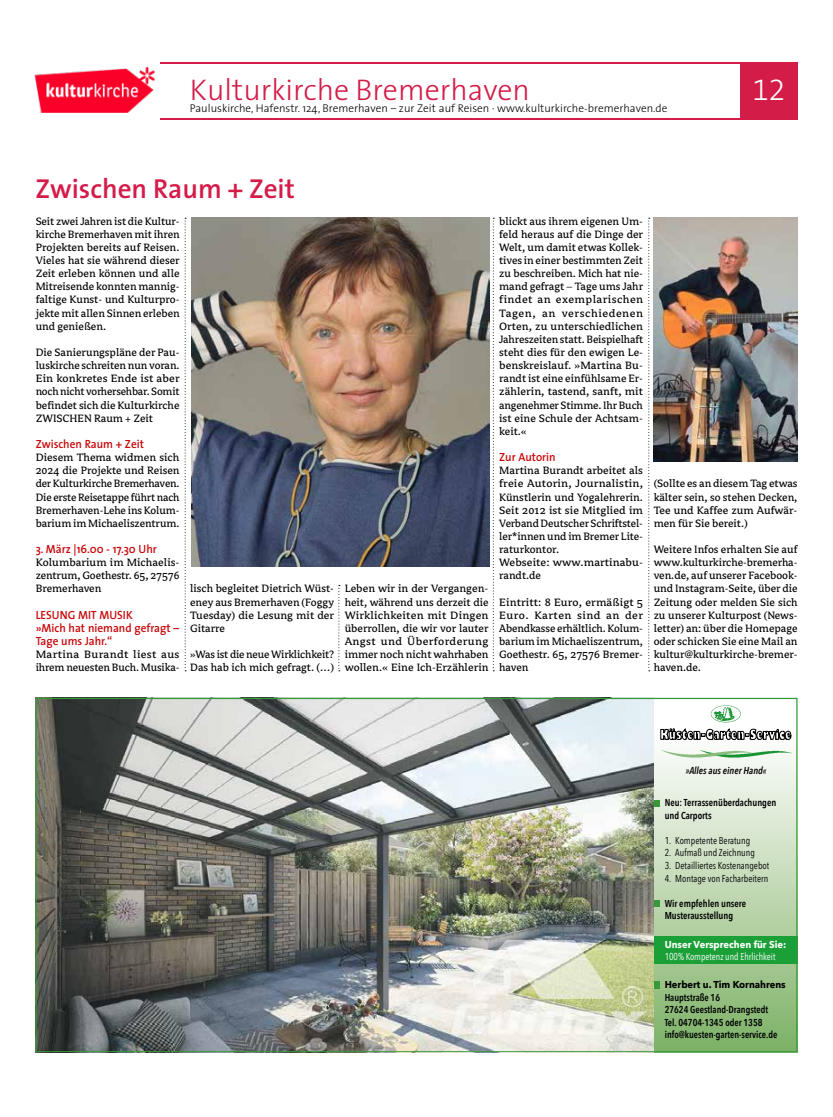
<style>
.page{position:relative;width:833px;height:1117px;background:#fff}
.page>*{position:absolute;margin:0;border:0;box-sizing:border-box;transform-origin:0 0}
.t1{font:300 30px "The Sans";color:#d31c48}
.t2{font:30px "The Sans Light Expert";color:#fff}
.t3{font:600 27.5px "The Sans";color:#d41b49}
.t4{font:11.88px/13.1px "Avance Pro";color:#000;text-align:justify}
.t5{font:11.88px/13.1px "Avance Pro";color:#000;text-align:justify;scale:1.04 1}
.t6{font:600 11.88px/13.1px "The Sans";color:#c9070a;scale:.95 1}
.t7{font:11.88px/13.1px "Avance Pro";color:#000;scale:1.05 1}
.t8{font:300 11.25px "The Sans";color:#000}
.t9{font:10px "Avenir Next Condensed";color:#000}
.t10{font:600 10px/12.5px "Avenir Next Condensed";color:#000;scale:.95 1}
.t11{font:600 10px/12.5px "Avenir Next Condensed";color:#000}
.t12{font:10px "Avenir Next Condensed";color:#fff;scale:.95 1}
.t13{font:700 10px "Avenir Next";color:#fff;scale:.95 1}
.t14{font:700 10px "Avenir Next";color:#000;scale:.95 1}
.t15{font:italic 600 10px "Avenir Next Condensed";color:#000}
</style>
<div class="page">
<img style="left:34px;top:66px;width:122px;height:47px">
<svg style="left:185px;top:218px;width:1px;height:453px"></svg>
<svg style="left:338px;top:585px;width:2px;height:86px"></svg>
<svg style="left:493px;top:218px;width:1px;height:453px"></svg>
<svg style="left:648px;top:218px;width:2px;height:453px"></svg>
<hr style="left:160px;top:62px;width:637px;height:2px;background:#d31c48">
<hr style="left:160px;top:118px;width:637px;height:1px;background:#d31c48">
<div style="left:740px;top:62px;width:57px;height:57px;background:#d31c48"></div>
<img style="left:191px;top:218px;width:298px;height:348px">
<img style="left:653px;top:218px;width:144px;height:243px">
<img style="left:35px;top:697px;width:762px;height:354px">
<h1 class="t1" style="left:190px;top:65px;width:341px">Kulturkirche Bremerhaven</h1>
<h1 class="t2" style="left:752px;top:65px;width:35px">12</h1>
<p class="t8" style="left:190px;top:99px;width:479px">Pauluskirche, Hafenstr. 124, Bremerhaven – zur Zeit auf Reisen · www.kulturkirche-bremerhaven.de</p>
<h2 class="t3" style="left:35px;top:166px;width:261px">Zwischen Raum + Zeit</h2>
<p class="t4" style="left:36px;top:215px;width:145px">Seit zwei Jahren ist die Kultur&shy;kirche Bremerhaven mit ihren Projekten bereits auf Reisen.<br>Vieles hat sie während dieser Zeit erleben können und alle Mitreisende konnten mannig&shy;faltige Kunst- und Kulturpro&shy;jekte mit allen Sinnen erleben und genießen.</p>
<p class="t4" style="left:36px;top:346px;width:145px">Die Sanierungspläne der Pau&shy;luskirche schreiten nun voran.<br>Ein konkretes Ende ist aber noch nicht vorhersehbar. Somit befindet sich die Kulturkirche ZWISCHEN Raum + Zeit</p>
<p class="t6" style="left:36px;top:437px;width:115px">Zwischen Raum + Zeit</p>
<p class="t4" style="left:36px;top:451px;width:145px">Diesem Thema widmen sich 2024 die Projekte und Reisen der Kulturkirche Bremerhaven.<br>Die erste Reisetappe führt nach Bremerhaven-Lehe ins Kolum&shy;barium im Michaeliszentrum.</p>
<p class="t6" style="left:36px;top:542px;width:129px">3. März |16.00 - 17.30 Uhr</p>
<p class="t4" style="left:36px;top:556px;width:145px">Kolumbarium im Michaelis&shy;zentrum, Goethestr. 65, 27576<br>Bremerhaven</p>
<p class="t6" style="left:36px;top:607px;width:152px">LESUNG MIT MUSIK<br>»Mich hat niemand gefragt –<br>Tage ums Jahr.“</p>
<p class="t7" style="left:36px;top:648px;width:138px">Martina Burandt liest aus ihrem neuesten Buch. Musika-</p>
<p class="t4" style="left:190px;top:582px;width:145px">lisch begleitet Dietrich Wüst&shy;eney aus Bremerhaven (Foggy Tuesday) die Lesung mit der Gitarre</p>
<p class="t4" style="left:190px;top:648px;width:145px">»Was ist die neue Wirklichkeit?<br>Das hab ich mich gefragt. (…)</p>
<p class="t4" style="left:345px;top:582px;width:145px">Leben wir in der Vergangen&shy;heit, während uns derzeit die Wirklichkeiten mit Dingen überrollen, die wir vor lauter Angst und Überforderung immer noch nicht wahrhaben wollen.« Eine Ich-Erzählerin</p>
<p class="t4" style="left:499px;top:215px;width:145px">blickt aus ihrem eigenen Um&shy;feld heraus auf die Dinge der Welt, um damit etwas Kollek&shy;tives in einer bestimmten Zeit zu beschreiben. Mich hat nie&shy;mand gefragt – Tage ums Jahr findet an exemplarischen Tagen, an verschiedenen Orten, zu unterschiedlichen Jahreszeiten statt. Beispielhaft steht dies für den ewigen Le&shy;benskreislauf. »Martina Bu&shy;randt ist eine einfühlsame Er&shy;zählerin, tastend, sanft, mit angenehmer Stimme. Ihr Buch ist eine Schule der Achtsam&shy;keit.«</p>
<p class="t6" style="left:499px;top:450px;width:61px">Zur Autorin</p>
<p class="t4" style="left:499px;top:464px;width:145px;text-align:left">Martina Burandt arbeitet als freie Autorin, Journalistin,<br>Künstlerin und Yogalehrerin.<br>Seit 2012 ist sie Mitglied im<br>Verband Deutscher Schriftstel&shy;ler*innen und im Bremer Lite&shy;raturkontor.<br>Webseite: www.martinabu&shy;randt.de</p>
<p class="t5" style="left:499px;top:595px;width:140px">Eintritt: 8 Euro, ermäßigt 5<br>Euro. Karten sind an der Abendkasse erhältlich. Kolum&shy;barium im Michaeliszentrum, Goethestr. 65, 27576 Bremer&shy;haven</p>
<p class="t4" style="left:653px;top:477px;width:145px">(Sollte es an diesem Tag etwas kälter sein, so stehen Decken, Tee und Kaffee zum Aufwär&shy;men für Sie bereit.)</p>
<p class="t4" style="left:653px;top:543px;width:145px">Weitere Infos erhalten Sie auf www.kulturkirche-bremerha&shy;ven.de, auf unserer Facebook&shy;und Instagram-Seite, über die Zeitung oder melden Sie sich zu unserer Kulturpost (News&shy;letter) an: über die Homepage oder schicken Sie eine Mail an kultur@kulturkirche-bremer&shy;haven.de.</p>
<p class="t15" style="left:685px;top:764px;width:82px">»Alles aus einer Hand«</p>
<p class="t11" style="left:664px;top:796px;width:113px">Neu: Terrassenüberdachungen und Carports</p>
<p class="t9" style="left:664px;top:831px;width:87px">1. Kompetente Beratung</p>
<p class="t9" style="left:664px;top:844px;width:92px">2. Aufmaß und Zeichnung</p>
<p class="t9" style="left:664px;top:856px;width:106px">3. Detailliertes Kostenangebot</p>
<p class="t9" style="left:664px;top:869px;width:105px">4. Montage von Facharbeitern</p>
<p class="t11" style="left:664px;top:896px;width:83px">Wir empfehlen unsere<br>Musterausstellung</p>
<p class="t13" style="left:664px;top:935px;width:130px">Unser Versprechen für Sie:</p>
<p class="t12" style="left:664px;top:947px;width:118px">100% Kompetenz und Ehrlichkeit</p>
<p class="t14" style="left:664px;top:975px;width:129px">Herbert u. Tim Kornahrens</p>
<p class="t10" style="left:664px;top:990px;width:120px">Hauptstraße 16<br>27624 Geestland-Drangstedt<br>Tel. 04704-1345 oder 1358 info@kuesten-garten-service.de</p>
</div>
